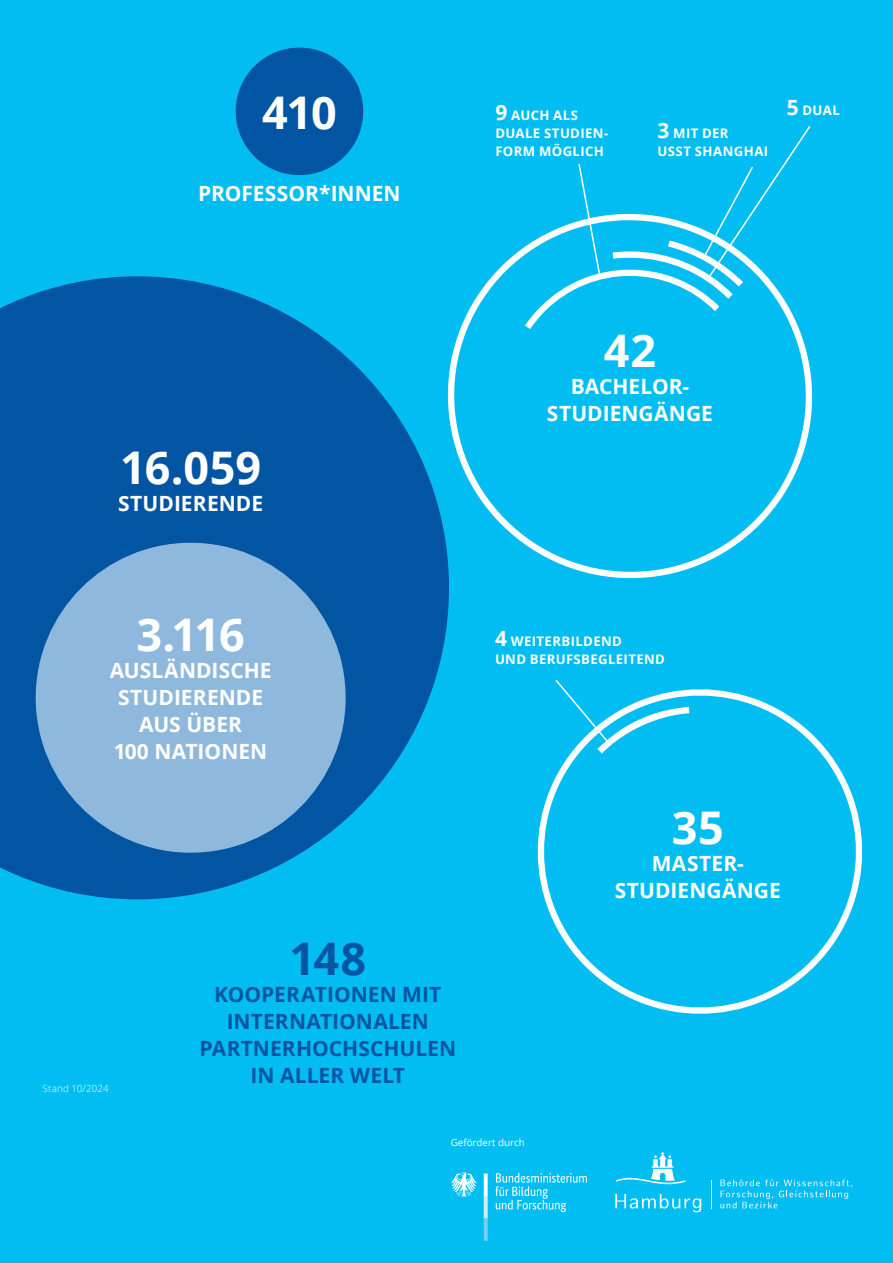
<style>
.page{position:relative;width:893px;height:1263px;background:#01bdf2}
.page>*{position:absolute;margin:0;border:0;box-sizing:border-box;transform-origin:0 0}
.t1{font:700 45px "Open Sans";letter-spacing:-.025em;color:#fff}
.t2{font:700 45px "Open Sans";color:#0155a2}
.t3{font:700 21px/27px "Open Sans";color:#fff;text-align:center}
.t4{font:700 21px/27px "Open Sans";color:#0155a2;text-align:center}
.t5{font:700 13.2px/18px "Open Sans";letter-spacing:.025em;color:#fff}
.t6{font:9.75px "Open Sans";color:#fff}
.t7{font:300 9.75px "Open Sans";letter-spacing:.015em;color:#fff}
.s1{font-size:21px}
</style>
<div class="page">
<svg style="left:0;top:276px;width:449px;height:623px;fill:#0155a2"></svg>
<div style="left:36px;top:543px;width:310px;height:310px;background:#8fb9dc;border-radius:50%"></div>
<svg style="left:433px;top:251px;width:380px;height:350px"></svg>
<div style="left:236px;top:48px;width:127px;height:127px;background:#0155a2;border-radius:50%"></div>
<svg style="left:537px;top:689px;width:326px;height:325px"></svg>
<svg style="left:495px;top:1173px;width:92px;height:39px"></svg>
<svg style="left:451px;top:1172px;width:26px;height:25px"></svg>
<svg style="left:484px;top:1173px;width:4px;height:68px"></svg>
<svg style="left:720px;top:1179px;width:132px;height:29px"></svg>
<svg style="left:711px;top:1180px;width:1px;height:28px"></svg>
<svg style="left:615px;top:1194px;width:86px;height:18px"></svg>
<svg style="left:616px;top:1152px;width:69px;height:33px"></svg>
<svg style="left:554px;top:679px;width:142px;height:81px"></svg>
<svg style="left:519px;top:126px;width:293px;height:210px"></svg>
<h1 class="t1" style="left:262px;top:81px;width:76px">410</h1>
<p class="t3" style="left:198px;top:179px;width:204px">PROFESSOR*INNEN</p>
<p class="t5" style="left:495px;top:106px;width:115px"><span class="s1">9</span> AUCH ALS<br>DUALE STUDIEN-<br>FORM MÖGLICH</p>
<p class="t5" style="left:787px;top:101px;width:54px"><span class="s1">5</span> DUAL</p>
<p class="t5" style="left:657px;top:124px;width:112px"><span class="s1">3</span> MIT DER<br>USST SHANGHAI</p>
<h1 class="t1" style="left:120px;top:436px;width:142px">16.059</h1>
<p class="t3" style="left:118px;top:490px;width:146px">STUDIERENDE</p>
<h1 class="t1" style="left:604px;top:319px;width:54px">42</h1>
<p class="t3" style="left:547px;top:373px;width:168px">BACHELOR-<br>STUDIENGÄNGE</p>
<h1 class="t1" style="left:137px;top:603px;width:110px">3.116</h1>
<p class="t3" style="left:110px;top:656px;width:163px">AUSLÄNDISCHE<br>STUDIERENDE<br>AUS ÜBER<br>100 NATIONEN</p>
<p class="t7" style="left:43px;top:1082px;width:68px">Stand 10/2024</p>
<h1 class="t2" style="left:289px;top:927px;width:78px">148</h1>
<p class="t4" style="left:199px;top:980px;width:258px">KOOPERATIONEN MIT<br>INTERNATIONALEN<br>PARTNERHOCHSCHULEN<br>IN ALLER WELT</p>
<p class="t5" style="left:495px;top:632px;width:171px"><span class="s1">4</span> WEITERBILDEND<br>UND BERUFSBEGLEITEND</p>
<h1 class="t1" style="left:672px;top:796px;width:53px">35</h1>
<p class="t3" style="left:615px;top:850px;width:168px">MASTER-<br>STUDIENGÄNGE</p>
<p class="t6" style="left:451px;top:1136px;width:75px">Gefördert durch</p>
</div>
